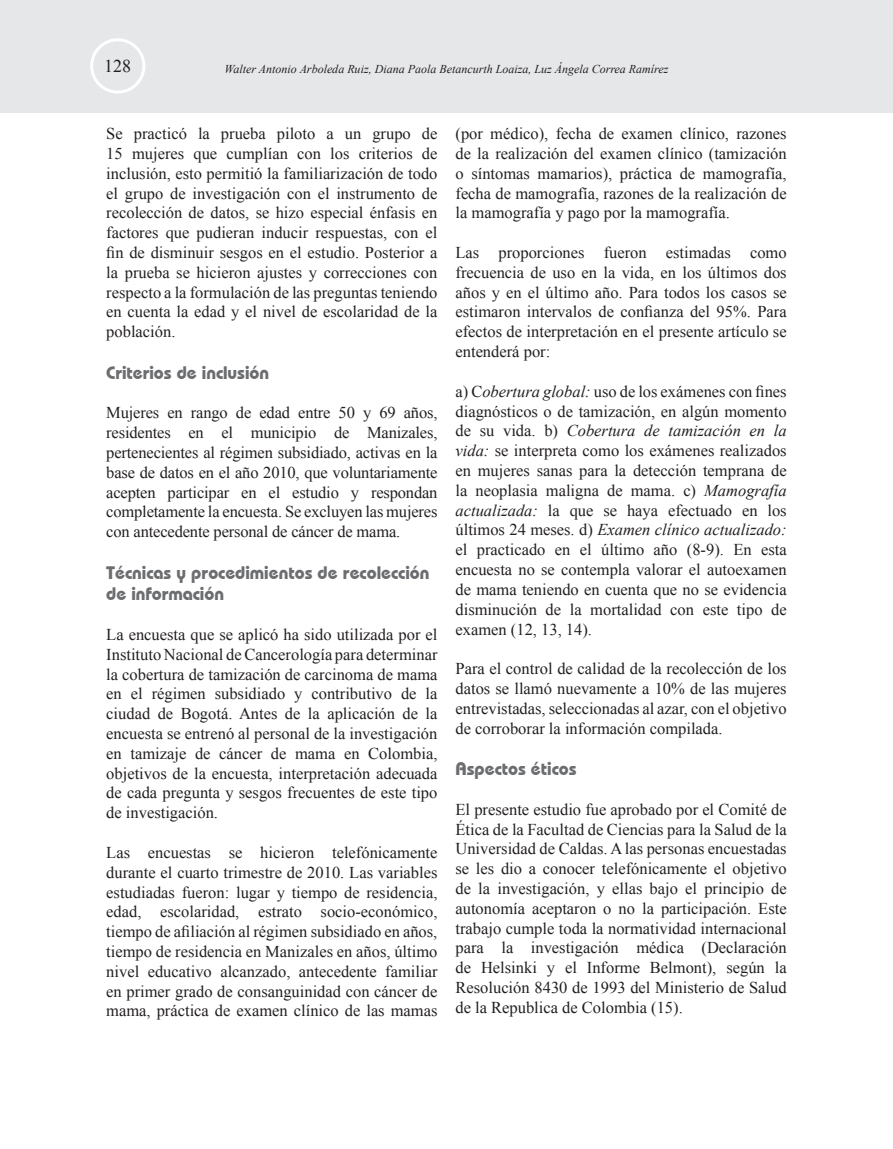
<style>
.page{position:relative;width:893px;height:1149px;background:#fff}
.page>*{position:absolute;margin:0;border:0;box-sizing:border-box;transform-origin:0 0}
.t1{font:700 18px/21.6px "Bauhaus IT Cby BT";color:#6c6d70}
.t2{font:18px "Times New Roman";color:#231f20}
.t3{font:16.5px/19.8px "Times New Roman";color:#231f20;text-align:justify}
.t4{font:italic 12px "Times New Roman";color:#231f20}
.s1{font-style:italic}
</style>
<div class="page">
<div style="left:0;top:0;width:893px;height:113px;background:#e6e7e9"></div>
<div style="left:90px;top:38px;width:55px;height:56px;border:3px solid #fff;border-radius:50%"></div>
<p class="t2" style="left:104px;top:54px;width:28px">128</p>
<p class="t4" style="left:225px;top:61px;width:445px">Walter Antonio Arboleda Ruiz, Diana Paola Betancurth Loaiza, Luz Ángela Correa Ramírez</p>
<p class="t3" style="left:106px;top:123px;width:333px">Se practicó la prueba piloto a un grupo de 15 mujeres que cumplían con los criterios de inclusión, esto permitió la familiarización de todo el grupo de investigación con el instrumento de recolección de datos, se hizo especial énfasis en factores que pudieran inducir respuestas, con el fin de disminuir sesgos en el estudio. Posterior a la prueba se hicieron ajustes y correcciones con respecto a la formulación de las preguntas teniendo en cuenta la edad y el nivel de escolaridad de la población.</p>
<p class="t1" style="left:106px;top:361px;width:164px">Criterios de inclusión</p>
<p class="t3" style="left:106px;top:402px;width:333px">Mujeres en rango de edad entre 50 y 69 años, residentes en el municipio de Manizales, pertenecientes al régimen subsidiado, activas en la base de datos en el año 2010, que voluntariamente acepten participar en el estudio y respondan completamente la encuesta. Se excluyen las mujeres con antecedente personal de cáncer de mama.</p>
<p class="t1" style="left:106px;top:561px;width:325px">Técnicas y procedimientos de recolección de información</p>
<p class="t3" style="left:106px;top:624px;width:333px">La encuesta que se aplicó ha sido utilizada por el Instituto Nacional de Cancerología para determinar la cobertura de tamización de carcinoma de mama en el régimen subsidiado y contributivo de la ciudad de Bogotá. Antes de la aplicación de la encuesta se entrenó al personal de la investigación en tamizaje de cáncer de mama en Colombia, objetivos de la encuesta, interpretación adecuada de cada pregunta y sesgos frecuentes de este tipo de investigación.</p>
<p class="t3" style="left:106px;top:842px;width:333px">Las encuestas se hicieron telefónicamente durante el cuarto trimestre de 2010. Las variables estudiadas fueron: lugar y tiempo de residencia, edad, escolaridad, estrato socio-económico, tiempo de afiliación al régimen subsidiado en años, tiempo de residencia en Manizales en años, último nivel educativo alcanzado, antecedente familiar en primer grado de consanguinidad con cáncer de mama, práctica de examen clínico de las mamas</p>
<p class="t3" style="left:455px;top:123px;width:333px">(por médico), fecha de examen clínico, razones de la realización del examen clínico (tamización o síntomas mamarios), práctica de mamografía, fecha de mamografía, razones de la realización de la mamografía y pago por la mamografía.</p>
<p class="t3" style="left:455px;top:242px;width:333px">Las proporciones fueron estimadas como frecuencia de uso en la vida, en los últimos dos años y en el último año. Para todos los casos se estimaron intervalos de confianza del 95%. Para efectos de interpretación en el presente artículo se entenderá por:</p>
<p class="t3" style="left:455px;top:381px;width:333px">a) C<span class="s1">obertura global:</span> uso de los exámenes con fines diagnósticos o de tamización, en algún momento de su vida. b) <span class="s1">Cobertura de tamización en la vida:</span> se interpreta como los exámenes realizados en mujeres sanas para la detección temprana de la neoplasia maligna de mama. c) <span class="s1">Mamografía actualizada:</span> la que se haya efectuado en los últimos 24 meses. d) <span class="s1">Examen clínico actualizado: </span>el practicado en el último año (8-9). En esta encuesta no se contempla valorar el autoexamen de mama teniendo en cuenta que no se evidencia disminución de la mortalidad con este tipo de examen (12, 13, 14).</p>
<p class="t3" style="left:455px;top:658px;width:333px">Para el control de calidad de la recolección de los datos se llamó nuevamente a 10% de las mujeres entrevistadas, seleccionadas al azar, con el objetivo de corroborar la información compilada.</p>
<p class="t1" style="left:455px;top:757px;width:123px">Aspectos éticos</p>
<p class="t3" style="left:455px;top:798px;width:333px">El presente estudio fue aprobado por el Comité de Ética de la Facultad de Ciencias para la Salud de la Universidad de Caldas. A las personas encuestadas se les dio a conocer telefónicamente el objetivo de la investigación, y ellas bajo el principio de autonomía aceptaron o no la participación. Este trabajo cumple toda la normatividad internacional para la investigación médica (Declaración de Helsinki y el Informe Belmont), según la Resolución 8430 de 1993 del Ministerio de Salud de la Republica de Colombia (15).</p>
</div>
